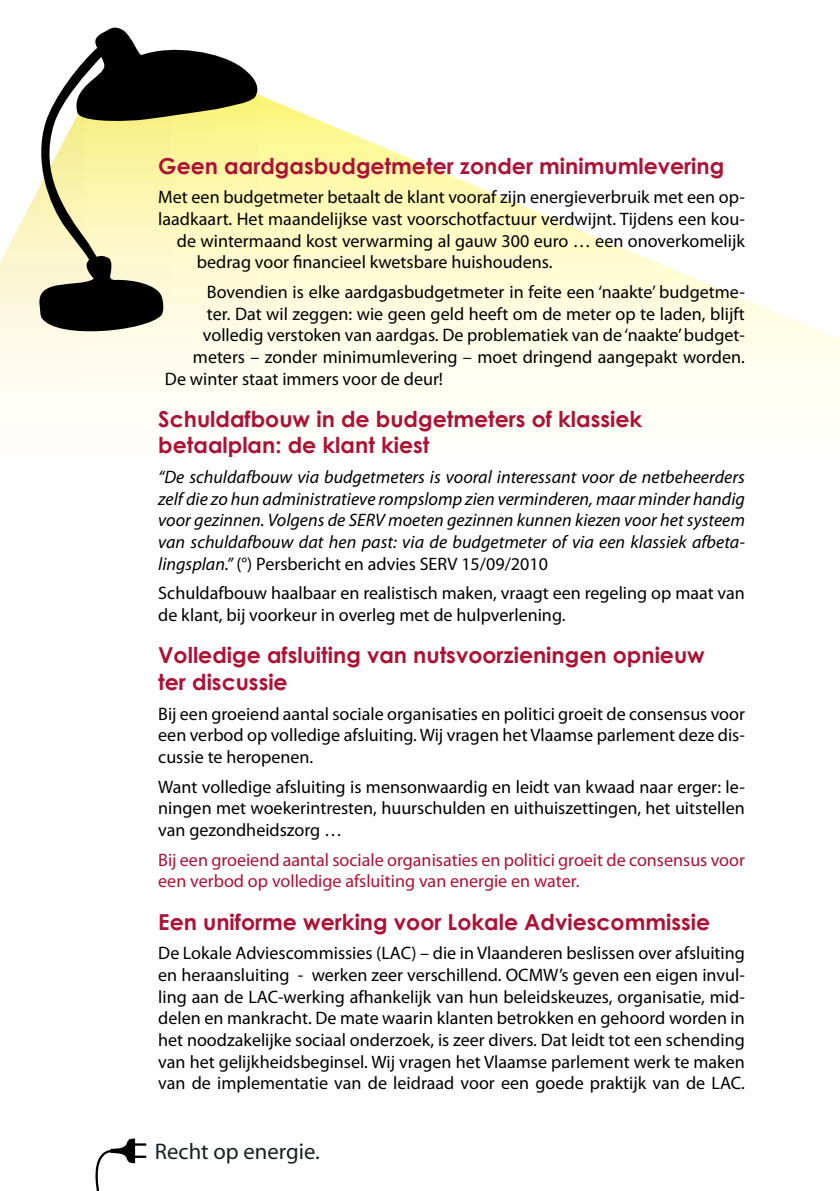
<style>
.page{position:relative;width:840px;height:1191px;background:#fff}
.page>*{position:absolute;margin:0;border:0;box-sizing:border-box;transform-origin:0 0}
.t1{font:22.6px "Myriad";color:#191f24}
.t2{font:700 22px/26.4px "Century Gothic";color:#ac1236}
.t3{font:18px/21.6px "Myriad Pro";color:#000;text-align:justify}
.t4{font:italic 18px/21.6px "Myriad Pro";color:#000;text-align:justify}
.t5{font:18px/21.6px "Myriad Pro";color:#ac1236}
.s1{font-style:normal}
</style>
<div class="page">
<svg style="left:0;top:96px;width:839px;height:295px"></svg>
<svg style="left:34px;top:27px;width:229px;height:313px;background:#bbb893"></svg>
<svg style="left:95px;top:1138px;width:51px;height:53px"></svg>
<p class="t2" style="left:158px;top:151px;width:567px">Geen aardgasbudgetmeter zonder minimumlevering</p>
<p class="t3" style="left:158px;top:186px;width:588px">Met een budgetmeter betaalt de klant vooraf zijn energieverbruik met een op-</p>
<p class="t3" style="left:158px;top:208px;width:588px">laadkaart. Het maandelijkse vast voorschotfactuur verdwijnt. Tijdens een kou-</p>
<p class="t3" style="left:177px;top:229px;width:569px">de wintermaand kost verwarming al gauw 300 euro … een onoverkomelijk</p>
<p class="t3" style="left:197px;top:251px;width:357px">bedrag voor financieel kwetsbare huishoudens.</p>
<p class="t3" style="left:207px;top:281px;width:539px">Bovendien is elke aardgasbudgetmeter in feite een ‘naakte’ budgetme-</p>
<p class="t3" style="left:207px;top:302px;width:539px">ter. Dat wil zeggen: wie geen geld heeft om de meter op te laden, blijft</p>
<p class="t3" style="left:203px;top:324px;width:543px">volledig verstoken van aardgas. De problematiek van de ‘naakte’ budget-</p>
<p class="t3" style="left:193px;top:346px;width:553px">meters – zonder minimumlevering – moet dringend aangepakt worden.</p>
<p class="t3" style="left:165px;top:367px;width:279px">De winter staat immers voor de deur!</p>
<p class="t2" style="left:158px;top:405px;width:485px">Schuldafbouw in de budgetmeters of klassiek betaalplan: de klant kiest</p>
<p class="t4" style="left:158px;top:466px;width:588px">“De schuldafbouw via budgetmeters is vooral interessant voor de netbeheerders zelf die zo hun administratieve rompslomp zien verminderen, maar minder handig voor gezinnen. Volgens de SERV moeten gezinnen kunnen kiezen voor het systeem van schuldafbouw dat hen past: via de budgetmeter of via een klassiek afbeta&shy;lingsplan.” <span class="s1">(°) Persbericht en advies SERV 15/09/2010</span></p>
<p class="t3" style="left:158px;top:582px;width:588px">Schuldafbouw haalbaar en realistisch maken, vraagt een regeling op maat van de klant, bij voorkeur in overleg met de hulpverlening.</p>
<p class="t2" style="left:158px;top:641px;width:548px">Volledige afsluiting van nutsvoorzieningen opnieuw ter discussie</p>
<p class="t3" style="left:158px;top:702px;width:588px">Bij een groeiend aantal sociale organisaties en politici groeit de consensus voor een verbod op volledige afsluiting. Wij vragen het Vlaamse parlement deze dis&shy;cussie te heropenen.</p>
<p class="t3" style="left:158px;top:775px;width:588px">Want volledige afsluiting is mensonwaardig en leidt van kwaad naar erger: le&shy;ningen met woekerintresten, huurschulden en uithuiszettingen, het uitstellen van gezondheidszorg …</p>
<p class="t5" style="left:158px;top:848px;width:588px">Bij een groeiend aantal sociale organisaties en politici groeit de consensus voor een verbod op volledige afsluiting van energie en water.</p>
<p class="t2" style="left:158px;top:907px;width:553px">Een uniforme werking voor Lokale Adviescommissie</p>
<p class="t3" style="left:158px;top:942px;width:588px">De Lokale Adviescommissies (LAC) – die in Vlaanderen beslissen over afsluiting en heraansluiting - werken zeer verschillend. OCMW’s geven een eigen invul&shy;ling aan de LAC-werking afhankelijk van hun beleidskeuzes, organisatie, mid&shy;delen en mankracht. De mate waarin klanten betrokken en gehoord worden in het noodzakelijke sociaal onderzoek, is zeer divers. Dat leidt tot een schending van het gelijkheidsbeginsel. Wij vragen het Vlaamse parlement werk te maken van de implementatie van de leidraad voor een goede praktijk van de LAC.</p>
<p class="t1" style="left:155px;top:1140px;width:166px">Recht op energie.</p>
</div>
